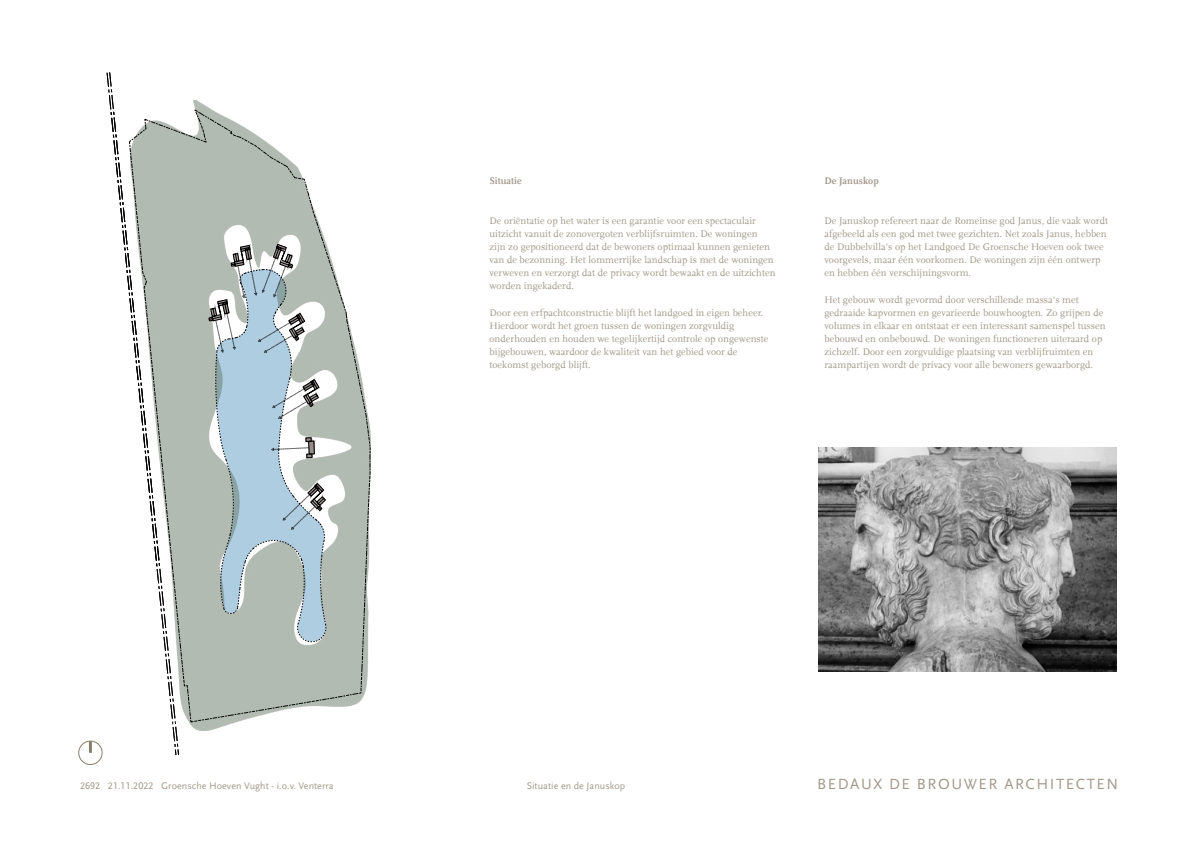
<style>
.page{position:relative;width:1191px;height:842px;background:#fff}
.page>*{position:absolute;margin:0;border:0;box-sizing:border-box;transform-origin:0 0}
.t1{font:15.4px "Scala Sans";letter-spacing:.1em;color:#a2988a}
.t2{font:10px/13.2px "Scala LF";letter-spacing:.005em;color:#a2988a}
.t3{font:10px "Scala Sans LF";letter-spacing:.005em;color:#a2988a}
.t4{font:700 10px "Scala LF";letter-spacing:.005em;color:#a2988a}
</style>
<div class="page">
<svg style="left:107px;top:72px;width:264px;height:683px"></svg>
<img style="left:819px;top:447px;width:297px;height:224px">
<svg style="left:89px;top:743px;width:3px;height:10px"></svg>
<div style="left:78px;top:741px;width:24px;height:24px;border:1px solid #887e6f;border-radius:50%"></div>
<p class="t4" style="left:489px;top:175px;width:34px">Situatie</p>
<p class="t2" style="left:489px;top:214px;width:287px">De oriëntatie op het water is een garantie voor een spectaculair uitzicht vanuit de zonovergoten verblijfsruimten. De woningen zijn zo gepositioneerd dat de bewoners optimaal kunnen genieten van de bezonning. Het lommerrijke landschap is met de woningen verweven en verzorgt dat de privacy wordt bewaakt en de uitzichten worden ingekaderd.</p>
<p class="t2" style="left:489px;top:306px;width:280px">Door een erfpachtconstructie blijft het landgoed in eigen beheer.<br>Hierdoor wordt het groen tussen de woningen zorgvuldig onderhouden en houden we tegelijkertijd controle op ongewenste bijgebouwen, waardoor de kwaliteit van het gebied voor de toekomst geborgd blijft.</p>
<p class="t4" style="left:824px;top:175px;width:56px">De Januskop</p>
<p class="t2" style="left:824px;top:214px;width:285px">De Januskop refereert naar de Romeinse god Janus, die vaak wordt afgebeeld als een god met twee gezichten. Net zoals Janus, hebben de Dubbelvilla's op het Landgoed De Groensche Hoeven ook twee voorgevels, maar één voorkomen. De woningen zijn één ontwerp en hebben één verschijningsvorm.</p>
<p class="t2" style="left:824px;top:293px;width:282px">Het gebouw wordt gevormd door verschillende massa's met gedraaide kapvormen en gevarieerde bouwhoogten. Zo grijpen de volumes in elkaar en ontstaat er een interessant samenspel tussen bebouwd en onbebouwd. De woningen functioneren uiteraard op zichzelf. Door een zorgvuldige plaatsing van verblijfruimten en raampartijen wordt de privacy voor alle bewoners gewaarborgd.</p>
<p class="t3" style="left:80px;top:781px;width:255px">2692 21.11.2022 Groensche Hoeven Vught - i.o.v. Venterra</p>
<p class="t3" style="left:527px;top:781px;width:100px">Situatie en de Januskop</p>
<h1 class="t1" style="left:817px;top:776px;width:302px">BEDAUX DE BROUWER ARCHITECTEN</h1>
</div>
